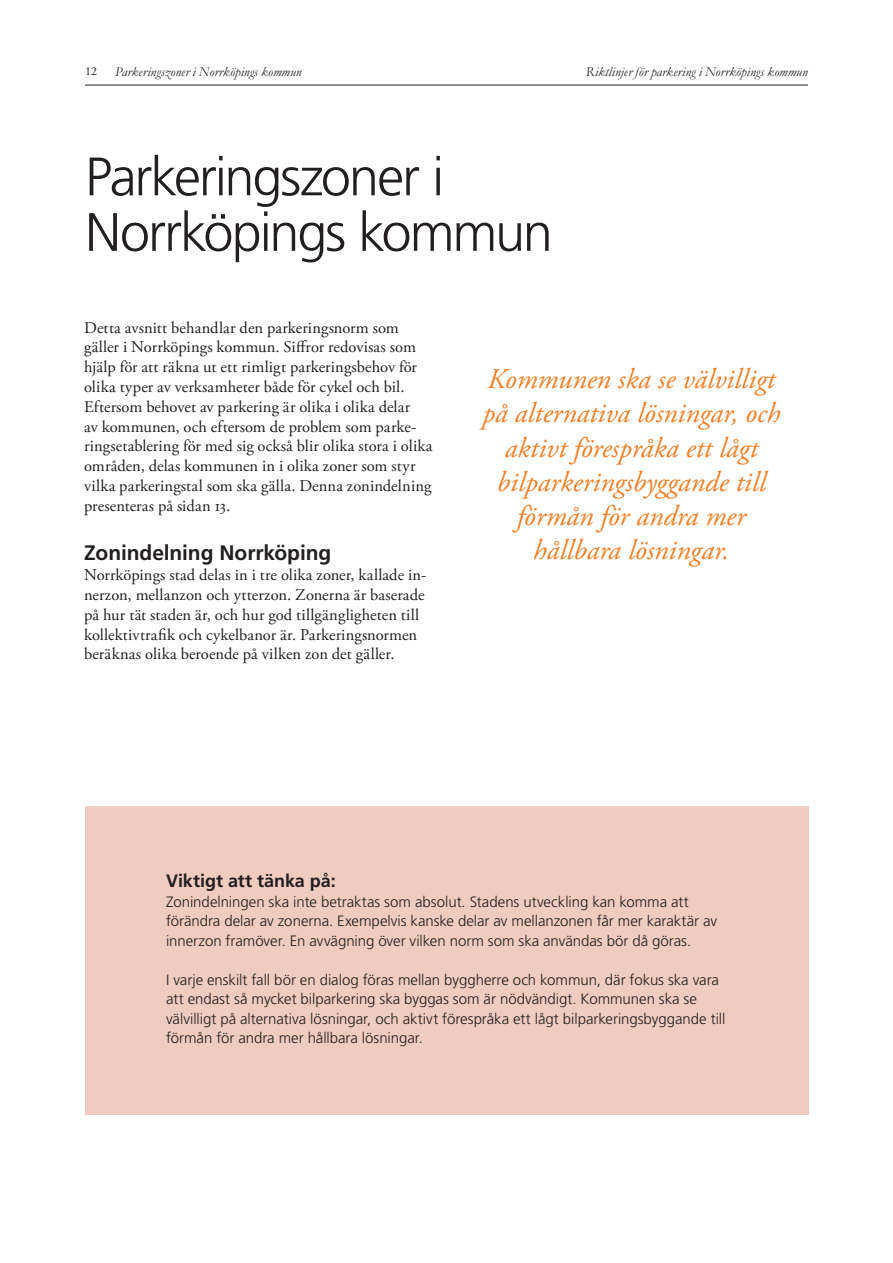
<style>
.page{position:relative;width:893px;height:1263px;background:#fff}
.page>*{position:absolute;margin:0;border:0;box-sizing:border-box;transform-origin:0 0}
.Rubrik_1{font:300 54px/55.5px "Frutiger LT Std";letter-spacing:-.04em;color:#231f20}
.Citat_2{font:italic 28.5px/34.2px "Adobe Garamond Pro";color:#f48026;text-align:center}
.Rubrik_2{font:700 21px "Frutiger LT Std";letter-spacing:-.005em;color:#231f20}
.Rubrik_faktaruta{font:700 18px "Frutiger LT Std";color:#231f20}
.Brödtext{font:16.5px/19.8px "Adobe Garamond Pro";letter-spacing:.005em;color:#231f20}
.Bröd_faktaruta{font:300 15px/19.5px "Frutiger LT Std";letter-spacing:-.005em;color:#231f20}
.Orienteringstext{font:italic 13.5px "Garamond";letter-spacing:.005em;color:#231f20}
.t1{font:12px "Adobe Garamond Pro";color:#231f20}
</style>
<div class="page">
<hr style="left:85px;top:85px;width:723px;height:1px;background:#231f20">
<div style="left:85px;top:807px;width:723px;height:308px;background:#f0cbc0"></div>
<p class="t1" style="left:85px;top:64px;width:13px">12</p>
<p class="Orienteringstext" style="left:115px;top:63px;width:188px">Parkeringszoner i Norrköpings kommun</p>
<p class="Orienteringstext" style="left:586px;top:63px;width:224px">Riktlinjer för parkering i Norrköpings kommun</p>
<p class="Rubrik_1" style="left:85px;top:150px;width:469px">Parkeringszoner i<br>Norrköpings kommun</p>
<p class="Brödtext" style="left:84px;top:318px;width:350px">Detta avsnitt behandlar den parkeringsnorm som gäller i Norrköpings kommun. Siffror redovisas som hjälp för att räkna ut ett rimligt parkeringsbehov för olika typer av verksamheter både för cykel och bil.<br>Eftersom behovet av parkering är olika i olika delar<br>av kommunen, och eftersom de problem som parke&shy;ringsetablering för med sig också blir olika stora i olika områden, delas kommunen in i olika zoner som styr vilka parkeringstal som ska gälla. Denna zonindelning presenteras på sidan 13.</p>
<p class="Rubrik_2" style="left:84px;top:541px;width:249px">Zonindelning Norrköping</p>
<p class="Brödtext" style="left:84px;top:565px;width:344px">Norrköpings stad delas in i tre olika zoner, kallade in&shy;nerzon, mellanzon och ytterzon. Zonerna är baserade på hur tät staden är, och hur god tillgängligheten till kollektivtrafik och cykelbanor är. Parkeringsnormen beräknas olika beroende på vilken zon det gäller.</p>
<p class="Citat_2" style="left:482px;top:363px;width:299px">Kommunen ska se välvilligt på alternativa lösningar, och aktivt förespråka ett lågt bilparkeringsbyggande till förmån för andra mer hållbara lösningar.</p>
<p class="Rubrik_faktaruta" style="left:166px;top:870px;width:171px">Viktigt att tänka på:</p>
<p class="Bröd_faktaruta" style="left:166px;top:892px;width:553px">Zonindelningen ska inte betraktas som absolut. Stadens utveckling kan komma att förändra delar av zonerna. Exempelvis kanske delar av mellanzonen får mer karaktär av innerzon framöver. En avvägning över vilken norm som ska användas bör då göras.</p>
<p class="Bröd_faktaruta" style="left:166px;top:970px;width:561px">I varje enskilt fall bör en dialog föras mellan byggherre och kommun, där fokus ska vara att endast så mycket bilparkering ska byggas som är nödvändigt. Kommunen ska se välvilligt på alternativa lösningar, och aktivt förespråka ett lågt bilparkeringsbyggande till förmån för andra mer hållbara lösningar.</p>
</div>
